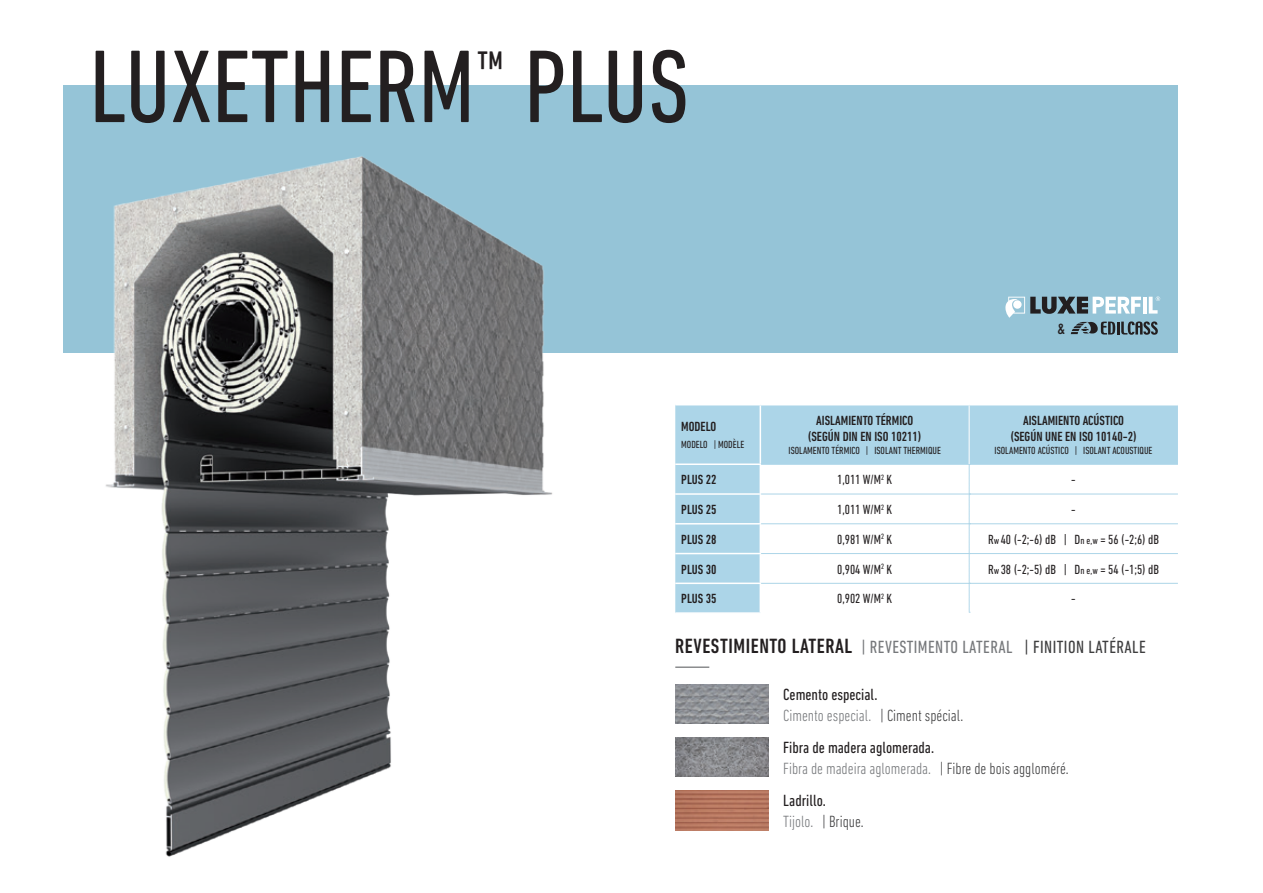
<style>
.page{position:relative;width:1263px;height:893px;background:#fff}
.page>*{position:absolute;margin:0;border:0;box-sizing:border-box;transform-origin:0 0}
.t1{font:condensed 105px "DIN Next LT Pro";color:#231f20}
.t2{font:condensed 45px "DIN Next LT Pro";color:#231f20}
.t3{font:500 condensed 21px "DIN Next LT Pro";letter-spacing:.025em;color:#231f20}
.t4{font:condensed 16.5px/21px "DIN Next LT Pro";color:#231f20}
.t5{font:300 condensed 16.5px/21px "DIN Next LT Pro";color:#76787b}
.t6{font:500 condensed 15.15px "DIN Next LT Pro";color:#231f20}
.t7{font:500 condensed 13.5px/16.2px "DIN Next LT Pro";color:#231f20;text-align:center}
.t8{font:condensed 13.5px "DIN Next LT Pro";color:#231f20}
.t9{font:condensed 10.5px "DIN Next LT Pro";color:#231f20}
.s1{font-size:10.5px}
.s2{font-weight:400;font-size:18px;color:#76787b}
.s3{font-weight:400;font-size:18px;color:#3e3e3f}
.s4{font-weight:300;color:#76787b}
.s5{font-weight:300;color:#3e3e3f}
.s6{font-weight:400;color:#231f20}
.s7{color:#3e3e3f}
</style>
<div class="page">
<hr style="left:1262px;top:0;width:1px;height:893px;background:#95c4d7">
<div style="left:64px;top:85px;width:1114px;height:268px;background:#95c4d7"></div>
<hr style="left:675px;top:666px;width:34px;height:2px;background:#8b8c8e">
<img style="left:697px;top:684px;width:72px;height:40px">
<svg style="left:697px;top:405px;width:481px;height:207px"></svg>
<hr style="left:760px;top:405px;width:1px;height:58px;background:#fff">
<hr style="left:675px;top:463px;width:86px;height:2px;background:#fff">
<hr style="left:675px;top:493px;width:86px;height:2px;background:#fff">
<hr style="left:675px;top:523px;width:86px;height:1px;background:#fff">
<hr style="left:675px;top:553px;width:86px;height:1px;background:#fff">
<hr style="left:675px;top:583px;width:86px;height:1px;background:#fff">
<svg style="left:760px;top:465px;width:1px;height:147px"></svg>
<hr style="left:761px;top:464px;width:208px;height:1px;background:#acd5e8">
<hr style="left:969px;top:464px;width:209px;height:1px;background:#acd5e8">
<hr style="left:761px;top:523px;width:208px;height:1px;background:#acd5e8">
<hr style="left:969px;top:523px;width:209px;height:1px;background:#acd5e8">
<hr style="left:761px;top:553px;width:208px;height:1px;background:#acd5e8">
<hr style="left:969px;top:553px;width:209px;height:1px;background:#acd5e8">
<hr style="left:761px;top:583px;width:208px;height:1px;background:#acd5e8">
<hr style="left:969px;top:583px;width:209px;height:1px;background:#acd5e8">
<svg style="left:969px;top:465px;width:1px;height:148px"></svg>
<hr style="left:761px;top:494px;width:208px;height:1px;background:#acd5e8">
<hr style="left:969px;top:494px;width:209px;height:1px;background:#acd5e8">
<hr style="left:969px;top:405px;width:1px;height:59px;background:#fff">
<img style="left:63px;top:132px;width:634px;height:725px">
<img style="left:675px;top:737px;width:94px;height:40px">
<img style="left:675px;top:790px;width:94px;height:40px">
<svg style="left:1005px;top:296px;width:155px;height:39px"></svg>
<h1 class="t1" style="left:89px;top:27px;width:387px">LUXETHERM</h1>
<h2 class="t2" style="left:475px;top:41px;width:31px">™</h2>
<h1 class="t1" style="left:524px;top:27px;width:167px">PLUS</h1>
<p class="t7" style="left:681px;top:418px;width:36px">MODELO</p>
<p class="t9" style="left:681px;top:438px;width:65px">MODELO | MODÈLE</p>
<p class="t7" style="left:808px;top:412px;width:115px">AISLAMIENTO TÉRMICO (SEGÚN DIN EN ISO 10211)</p>
<p class="t9" style="left:789px;top:444px;width:154px">ISOLAMENTO TÉRMICO | ISOLANT THERMIQUE</p>
<p class="t6" style="left:1057px;top:321px;width:10px">&amp;</p>
<p class="t7" style="left:1010px;top:412px;width:128px">AISLAMIENTO ACÚSTICO (SEGÚN UNE EN ISO 10140-2)</p>
<p class="t9" style="left:995px;top:444px;width:159px">ISOLAMENTO ACÚSTICO | ISOLANT ACOUSTIQUE</p>
<p class="t7" style="left:681px;top:471px;width:37px">PLUS 22</p>
<p class="t8" style="left:837px;top:472px;width:57px">1,011 W/M<sup>2</sup> K</p>
<p class="t8" style="left:1071px;top:472px;width:6px">-</p>
<p class="t7" style="left:681px;top:501px;width:37px">PLUS 25</p>
<p class="t8" style="left:837px;top:502px;width:57px">1,011 W/M<sup>2</sup> K</p>
<p class="t8" style="left:1071px;top:502px;width:6px">-</p>
<p class="t7" style="left:681px;top:531px;width:37px">PLUS 28</p>
<p class="t8" style="left:837px;top:532px;width:57px">0,981 W/M<sup>2</sup> K</p>
<p class="t8" style="left:988px;top:531px;width:173px">R<span class="s1">w</span> 40 (-2;-6) dB | D<span class="s1">n e,w</span> = 56 (-2;6) dB</p>
<p class="t7" style="left:681px;top:561px;width:37px">PLUS 30</p>
<p class="t8" style="left:837px;top:561px;width:57px">0,904 W/M<sup>2</sup> K</p>
<p class="t8" style="left:988px;top:561px;width:173px">R<span class="s1">w</span> 38 (-2;-5) dB | D<span class="s1">n e,w</span> = 54 (-1;5) dB</p>
<p class="t7" style="left:681px;top:591px;width:37px">PLUS 35</p>
<p class="t8" style="left:837px;top:591px;width:57px">0,902 W/M<sup>2</sup> K</p>
<p class="t8" style="left:1071px;top:591px;width:6px">-</p>
<h3 class="t3" style="left:675px;top:634px;width:472px">REVESTIMIENTO LATERAL <span class="s2">| REVESTIMENTO LATERAL</span> <span class="s3">| FINITION LATÉRALE</span></h3>
<p class="t4" style="left:783px;top:683px;width:182px">Cemento especial.<br><span class="s4">Cimento especial.</span> <span class="s5">| Ciment spécial.</span></p>
<p class="t5" style="left:783px;top:736px;width:287px"><span class="s6">Fibra de madera aglomerada.<br></span>Fibra de madeira aglomerada. <span class="s7">| Fibre de bois aggloméré.</span></p>
<p class="t4" style="left:783px;top:790px;width:82px">Ladrillo.<br><span class="s4">Tijolo.</span> <span class="s5">| Brique.</span></p>
</div>
